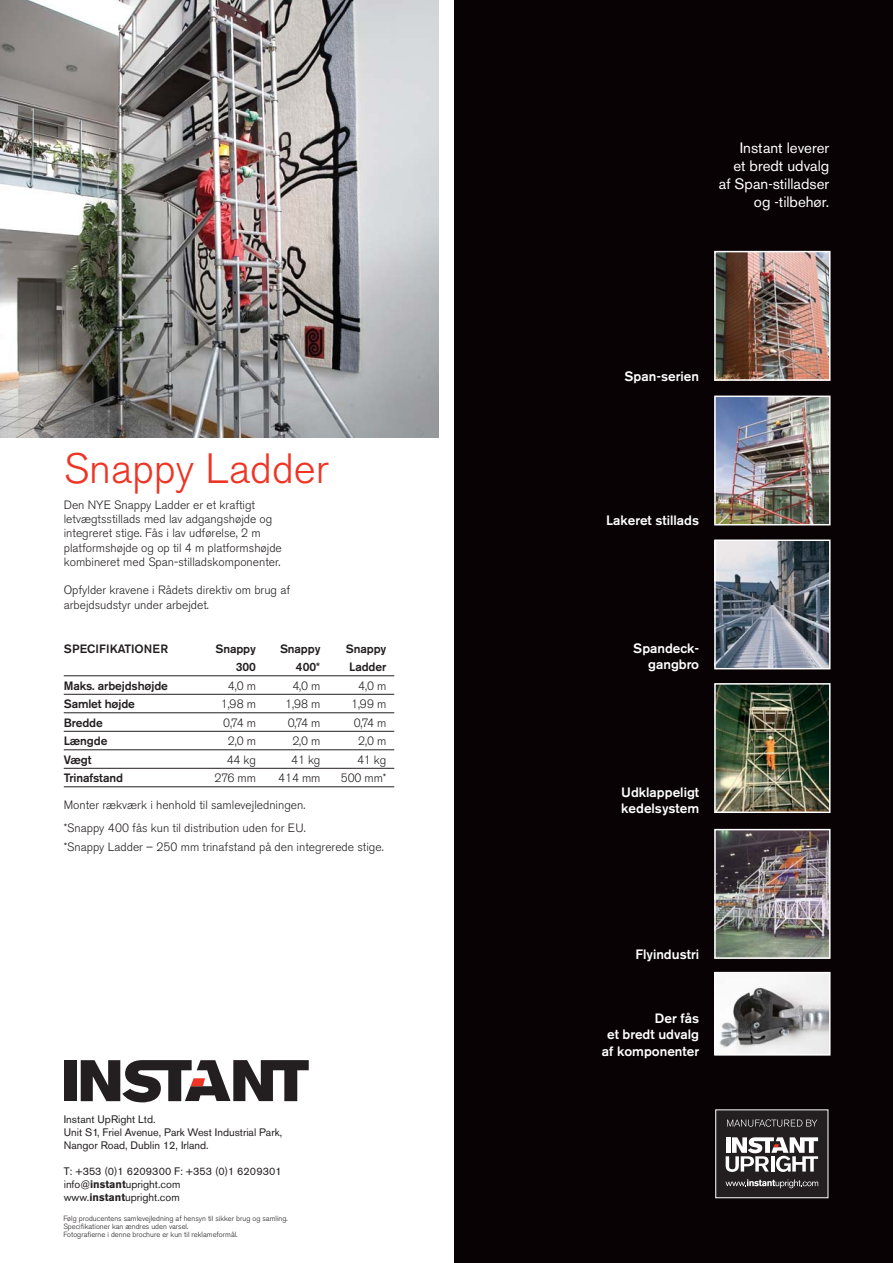
<style>
.page{position:relative;width:893px;height:1263px;background:#fff}
.page>*{position:absolute;margin:0;border:0;box-sizing:border-box;transform-origin:0 0}
.t1{font:300 42px "Akzidenz Grotesk BE";color:#ee3424}
.t2{font:15px/18px "Akzidenz Grotesk BE";color:#fff;text-align:right}
.t3{font:500 13.5px/16.2px "Akzidenz Grotesk BE";color:#fff;text-align:right}
.t4{font:300 12px/14.2px "Akzidenz Grotesk BE";color:#231f20}
.t5{font:500 12px "Akzidenz Grotesk BE";letter-spacing:-.01em;color:#231f20}
.t6{font:10.8px/12.9px "Akzidenz Grotesk BE";color:#231f20}
.t7{font:300 7.5px/8.2px "Akzidenz Grotesk BE";color:#231f20}
.s1{font-weight:700}
</style>
<div class="page">
<img style="left:0;top:0;width:439px;height:437px">
<div style="left:454px;top:0;width:439px;height:1263px;background:#090204"></div>
<hr style="left:64px;top:676px;width:330px;height:1px;background:#231f20">
<hr style="left:64px;top:694px;width:330px;height:1px;background:#231f20">
<hr style="left:64px;top:713px;width:330px;height:1px;background:#231f20">
<hr style="left:64px;top:731px;width:330px;height:1px;background:#231f20">
<hr style="left:64px;top:750px;width:330px;height:1px;background:#231f20">
<hr style="left:64px;top:768px;width:330px;height:1px;background:#231f20">
<hr style="left:64px;top:787px;width:330px;height:1px;background:#231f20">
<img style="left:717px;top:254px;width:110px;height:124px">
<div style="left:714px;top:251px;width:116px;height:130px;border:2px solid #fff"></div>
<img style="left:717px;top:543px;width:110px;height:123px">
<div style="left:714px;top:540px;width:116px;height:129px;border:2px solid #fff"></div>
<img style="left:717px;top:686px;width:110px;height:124px">
<div style="left:714px;top:683px;width:116px;height:130px;border:2px solid #fff"></div>
<img style="left:717px;top:832px;width:110px;height:124px">
<div style="left:714px;top:829px;width:116px;height:130px;border:2px solid #fff"></div>
<img style="left:717px;top:975px;width:110px;height:78px">
<div style="left:714px;top:972px;width:116px;height:84px;border:2px solid #fff"></div>
<img style="left:717px;top:399px;width:110px;height:123px">
<div style="left:714px;top:396px;width:116px;height:129px;border:2px solid #fff"></div>
<div style="left:64px;top:1060px;width:12px;height:41px;background:#231f20"></div>
<svg style="left:81px;top:1060px;width:228px;height:42px"></svg>
<div style="left:716px;top:1110px;width:112px;height:88px;background:#231f20"></div>
<svg style="left:727px;top:1119px;width:90px;height:8px"></svg>
<svg style="left:725px;top:1137px;width:93px;height:35px"></svg>
<svg style="left:725px;top:1179px;width:93px;height:9px"></svg>
<h1 class="t1" style="left:64px;top:453px;width:267px">Snappy Ladder</h1>
<p class="t4" style="left:64px;top:499px;width:220px">Den NYE Snappy Ladder er et kraftigt letvægtsstillads med lav adgangshøjde og integreret stige. Fås i lav udførelse, 2 m platformshøjde og op til 4 m platformshøjde kombineret med Span-stilladskomponenter.</p>
<p class="t4" style="left:64px;top:585px;width:228px">Opfylder kravene i Rådets direktiv om brug af arbejdsudstyr under arbejdet.</p>
<p class="t5" style="left:64px;top:644px;width:106px">SPECIFIKATIONER</p>
<p class="t5" style="left:216px;top:644px;width:42px">Snappy</p>
<p class="t5" style="left:280px;top:644px;width:42px">Snappy</p>
<p class="t5" style="left:346px;top:644px;width:42px">Snappy</p>
<p class="t5" style="left:236px;top:663px;width:22px">300</p>
<p class="t5" style="left:296px;top:663px;width:26px">400*</p>
<p class="t5" style="left:349px;top:663px;width:39px">Ladder</p>
<p class="t5" style="left:64px;top:681px;width:106px">Maks. arbejdshøjde</p>
<p class="t4" style="left:228px;top:680px;width:30px">4,0 m</p>
<p class="t4" style="left:292px;top:680px;width:30px">4,0 m</p>
<p class="t4" style="left:358px;top:680px;width:30px">4,0 m</p>
<p class="t5" style="left:64px;top:700px;width:73px">Samlet højde</p>
<p class="t4" style="left:221px;top:699px;width:37px">1,98 m</p>
<p class="t4" style="left:285px;top:699px;width:37px">1,98 m</p>
<p class="t4" style="left:351px;top:699px;width:37px">1,99 m</p>
<p class="t5" style="left:64px;top:718px;width:41px">Bredde</p>
<p class="t4" style="left:223px;top:717px;width:34px">0,74 m</p>
<p class="t4" style="left:288px;top:717px;width:34px">0,74 m</p>
<p class="t4" style="left:354px;top:717px;width:34px">0,74 m</p>
<p class="t5" style="left:64px;top:737px;width:45px">Længde</p>
<p class="t4" style="left:228px;top:736px;width:30px">2,0 m</p>
<p class="t4" style="left:292px;top:736px;width:30px">2,0 m</p>
<p class="t4" style="left:358px;top:736px;width:30px">2,0 m</p>
<p class="t5" style="left:64px;top:755px;width:29px">Vægt</p>
<p class="t4" style="left:227px;top:754px;width:31px">44 kg</p>
<p class="t4" style="left:291px;top:754px;width:31px">41 kg</p>
<p class="t4" style="left:357px;top:754px;width:31px">41 kg</p>
<p class="t5" style="left:64px;top:774px;width:61px">Trinafstand</p>
<p class="t4" style="left:214px;top:773px;width:43px">276 mm</p>
<p class="t4" style="left:278px;top:773px;width:44px">414 mm</p>
<p class="t4" style="left:341px;top:773px;width:47px">500 mm*</p>
<p class="t4" style="left:64px;top:795px;width:244px;line-height:22.8px">Monter rækværk i henhold til samlevejledningen. *Snappy 400 fås kun til distribution uden for EU.</p>
<p class="t4" style="left:64px;top:841px;width:321px">*Snappy Ladder – 250 mm trinafstand på den integrerede stige.</p>
<p class="t6" style="left:64px;top:1114px;width:220px">Instant UpRight Ltd.<br>Unit S1, Friel Avenue, Park West Industrial Park,<br>Nangor Road, Dublin 12, Irland.</p>
<p class="t6" style="left:64px;top:1166px;width:220px">T: +353 (0)1 6209300 F: +353 (0)1 6209301 info@<span class="s1">instant</span>upright.com www.<span class="s1">instant</span>upright.com</p>
<p class="t7" style="left:63px;top:1215px;width:226px">Følg producentens samlevejledning af hensyn til sikker brug og samling.<br>Specifikationer kan ændres uden varsel.<br>Fotografierne i denne brochure er kun til reklameformål.</p>
<p class="t2" style="left:719px;top:141px;width:112px">Instant leverer<br>et bredt udvalg af Span-stilladser og -tilbehør.</p>
<p class="t3" style="left:625px;top:369px;width:76px">Span-serien</p>
<p class="t3" style="left:606px;top:514px;width:94px">Lakeret stillads</p>
<p class="t3" style="left:633px;top:642px;width:67px">Spandeck&shy;gangbro</p>
<p class="t3" style="left:621px;top:785px;width:79px;text-align:left">Udklappeligt kedelsystem</p>
<p class="t3" style="left:635px;top:947px;width:65px">Flyindustri</p>
<p class="t3" style="left:602px;top:1012px;width:99px">Der fås<br>et bredt udvalg af komponenter</p>
</div>
